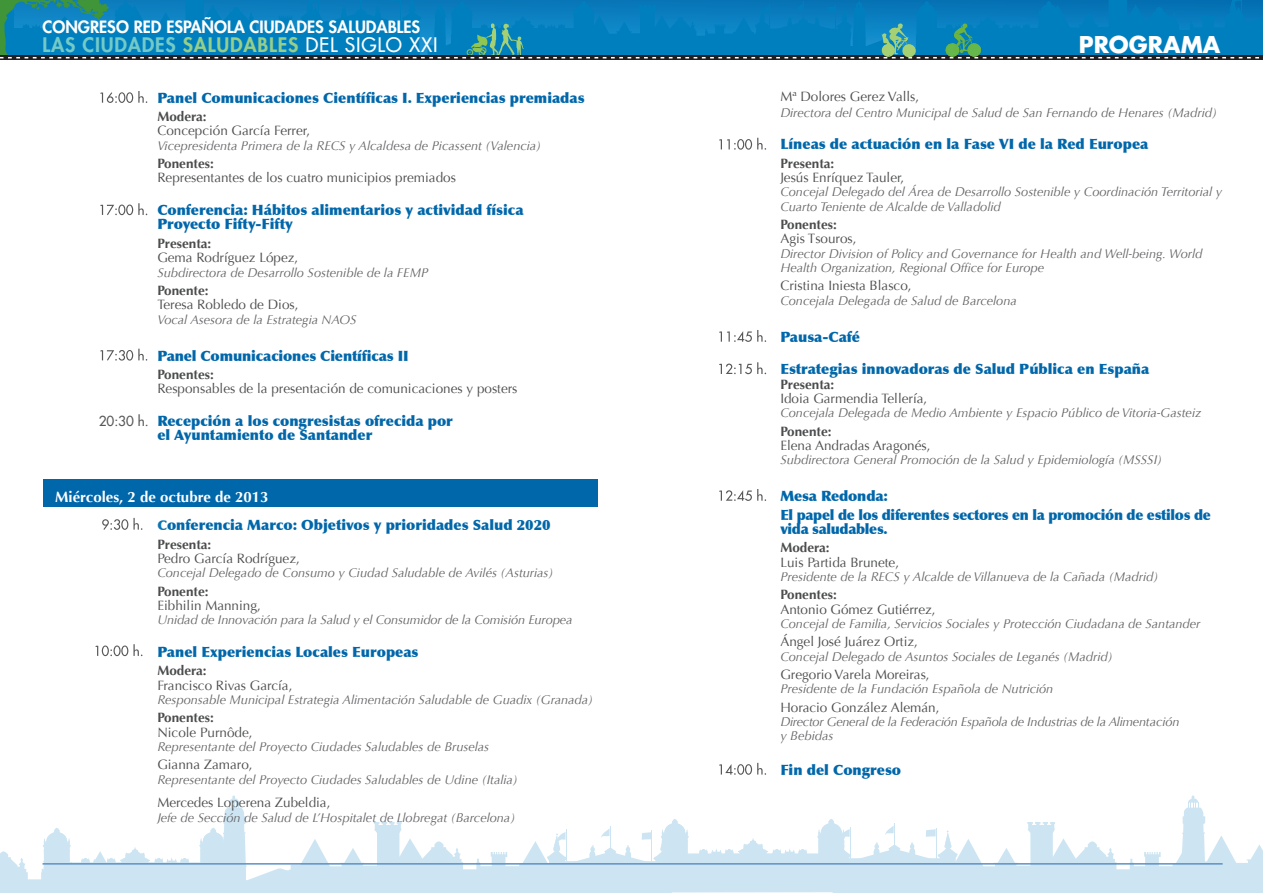
<style>
.page{position:relative;width:1263px;height:893px;background:#fff}
.page>*{position:absolute;margin:0;border:0;box-sizing:border-box;transform-origin:0 0}
.t1{font:700 22.5px "Futura Std";color:#fff}
.t2{font:800 19.5px "Futura Std";letter-spacing:.04em;color:#73cac7}
.t3{font:800 16.5px "Futura Std";color:#fff}
.t4{font:700 15px "Optima";color:#fff}
.t5{font:900 14.25px "Optima";color:#0067aa}
.t6{font:900 14.25px/14.2px "Optima";letter-spacing:-.02em;color:#0067aa}
.t7{font:13.5px "Optima";color:#4b4c4d}
.t8{font:700 13.5px "Optima";color:#4b4c4d}
.t9{font:500 13.5px "Futura Std";color:#57585a}
.t10{font:italic 12.75px/14.2px "Optima";color:#636366}
.t11{font:italic 12.75px "Optima";letter-spacing:-.02em;color:#636366}
.s1{color:#96ce8a}
.s2{font-weight:500;color:#fff}
.s3{font-size:13.5px;color:#0b76b5}
</style>
<div class="page">
<div style="left:43px;top:480px;width:554px;height:27px;background:#0067aa"></div>
<svg style="left:0;top:795px;width:1263px;height:98px"></svg>
<svg style="left:719px;top:763px;width:47px;height:12px"></svg>
<svg style="left:719px;top:489px;width:47px;height:12px"></svg>
<svg style="left:719px;top:362px;width:47px;height:12px"></svg>
<svg style="left:719px;top:330px;width:47px;height:12px"></svg>
<svg style="left:719px;top:138px;width:47px;height:12px"></svg>
<svg style="left:95px;top:644px;width:47px;height:12px"></svg>
<svg style="left:102px;top:518px;width:40px;height:12px"></svg>
<svg style="left:100px;top:349px;width:47px;height:12px"></svg>
<svg style="left:100px;top:203px;width:47px;height:12px"></svg>
<svg style="left:100px;top:91px;width:47px;height:12px"></svg>
<hr style="left:43px;top:863px;width:1179px;height:2px;background:#5c91c6">
<svg style="left:0;top:0;width:1263px;height:60px;background:#0c7ab0"></svg>
<p class="t3" style="left:43px;top:17px;width:379px">CONGRESO RED ESPAÑOLA CIUDADES SALUDABLES</p>
<p class="t2" style="left:43px;top:33px;width:396px">LAS CIUDADES <span class="s1">SALUDABLES</span> <span class="s2">DEL SIGLO XXI</span></p>
<p class="t1" style="left:1079px;top:29px;width:143px">PROGRAMA</p>
<p class="t9" style="left:99px;top:413px;width:51px">20:30 h.</p>
<p class="t5" style="left:157px;top:89px;width:429px">Panel Comunicaciones Científicas I. Experiencias premiadas</p>
<p class="t8" style="left:157px;top:109px;width:51px">Modera:</p>
<p class="t7" style="left:157px;top:123px;width:154px">Concepción García Ferrer,</p>
<p class="t10" style="left:157px;top:138px;width:385px">Vicepresidenta Primera de la RECS y Alcaldesa de Picassent (Valencia)</p>
<p class="t8" style="left:157px;top:156px;width:58px">Ponentes:</p>
<p class="t7" style="left:157px;top:170px;width:300px">Representantes de los cuatro municipios premiados</p>
<p class="t5" style="left:157px;top:202px;width:368px">Conferencia: Hábitos alimentarios y actividad física</p>
<p class="t5" style="left:157px;top:216px;width:137px">Proyecto Fifty-Fifty</p>
<p class="t8" style="left:157px;top:236px;width:56px">Presenta:</p>
<p class="t7" style="left:157px;top:250px;width:143px">Gema Rodríguez López,</p>
<p class="t10" style="left:157px;top:265px;width:272px">Subdirectora de Desarrollo Sostenible de la FEMP</p>
<p class="t8" style="left:157px;top:283px;width:53px">Ponente:</p>
<p class="t7" style="left:157px;top:297px;width:143px">Teresa Robledo de Dios,</p>
<p class="t10" style="left:157px;top:312px;width:201px">Vocal Asesora de la Estrategia NAOS</p>
<p class="t5" style="left:157px;top:347px;width:253px">Panel Comunicaciones Científicas II</p>
<p class="t8" style="left:157px;top:367px;width:58px">Ponentes:</p>
<p class="t7" style="left:157px;top:381px;width:362px">Responsables de la presentación de comunicaciones y posters</p>
<p class="t5" style="left:157px;top:412px;width:297px">Recepción a los congresistas ofrecida por</p>
<p class="t5" style="left:157px;top:427px;width:216px">el Ayuntamiento de Santander</p>
<p class="t4" style="left:55px;top:488px;width:215px">Miércoles, 2 de octubre de 2013</p>
<p class="t5" style="left:157px;top:516px;width:395px"><span class="s3">C</span>onferencia Marco: Objetivos y prioridades Salud 2020</p>
<p class="t8" style="left:157px;top:536px;width:56px">Presenta:</p>
<p class="t7" style="left:157px;top:550px;width:144px">Pedro García Rodríguez,</p>
<p class="t10" style="left:157px;top:566px;width:398px">Concejal Delegado de Consumo y Ciudad Saludable de Avilés (Asturias)</p>
<p class="t8" style="left:157px;top:583px;width:53px">Ponente:</p>
<p class="t7" style="left:157px;top:597px;width:105px">Eibhilin Manning,</p>
<p class="t10" style="left:157px;top:613px;width:417px">Unidad de Innovación para la Salud y el Consumidor de la Comisión Europea</p>
<p class="t5" style="left:157px;top:643px;width:263px">Panel Experiencias Locales Europeas</p>
<p class="t8" style="left:157px;top:663px;width:51px">Modera:</p>
<p class="t7" style="left:157px;top:677px;width:137px">Francisco Rivas García,</p>
<p class="t10" style="left:157px;top:692px;width:437px">Responsable Municipal Estrategia Alimentación Saludable de Guadix (Granada)</p>
<p class="t8" style="left:157px;top:710px;width:58px">Ponentes:</p>
<p class="t7" style="left:157px;top:724px;width:97px">Nicole Purnôde,</p>
<p class="t10" style="left:157px;top:739px;width:333px">Representante del Proyecto Ciudades Saludables de Bruselas</p>
<p class="t7" style="left:157px;top:757px;width:97px">Gianna Zamaro,</p>
<p class="t10" style="left:157px;top:772px;width:362px">Representante del Proyecto Ciudades Saludables de Udine (Italia)</p>
<p class="t7" style="left:157px;top:795px;width:175px">Mercedes Loperena Zubeldia,</p>
<p class="t10" style="left:157px;top:811px;width:359px">Jefe de Sección de Salud de L’Hospitalet de Llobregat (Barcelona)</p>
<p class="t7" style="left:780px;top:89px;width:140px">Mª Dolores Gerez Valls,</p>
<p class="t10" style="left:780px;top:105px;width:438px">Directora del Centro Municipal de Salud de San Fernando de Henares (Madrid)</p>
<p class="t5" style="left:780px;top:136px;width:370px">Líneas de actuación en la Fase VI de la Red Europea</p>
<p class="t8" style="left:780px;top:155px;width:56px">Presenta:</p>
<p class="t7" style="left:780px;top:170px;width:126px">Jesús Enríquez Tauler,</p>
<p class="t10" style="left:780px;top:185px;width:443px">Concejal Delegado del Área de Desarrollo Sostenible y Coordinación Territorial y<br>Cuarto Teniente de Alcalde de Valladolid</p>
<p class="t8" style="left:780px;top:217px;width:58px">Ponentes:</p>
<p class="t7" style="left:780px;top:231px;width:78px">Agis Tsouros,</p>
<p class="t10" style="left:780px;top:246px;width:424px">Director Division of Policy and Governance for Health and Well-being. World<br>Health Organization, Regional Office for Europe</p>
<p class="t7" style="left:780px;top:278px;width:133px">Cristina Iniesta Blasco,</p>
<p class="t10" style="left:780px;top:293px;width:238px">Concejala Delegada de Salud de Barcelona</p>
<p class="t5" style="left:780px;top:328px;width:81px">Pausa-Café</p>
<p class="t5" style="left:780px;top:361px;width:370px">Estrategias innovadoras de Salud Pública en España</p>
<p class="t8" style="left:780px;top:376px;width:56px">Presenta:</p>
<p class="t7" style="left:780px;top:390px;width:148px">Idoia Garmendia Tellería,</p>
<p class="t10" style="left:780px;top:406px;width:423px">Concejala Delegada de Medio Ambiente y Espacio Público de Vitoria-Gasteiz</p>
<p class="t8" style="left:780px;top:423px;width:53px">Ponente:</p>
<p class="t7" style="left:780px;top:437px;width:152px">Elena Andradas Aragonés,</p>
<p class="t10" style="left:780px;top:453px;width:383px">Subdirectora General Promoción de la Salud y Epidemiología (MSSSI)</p>
<p class="t5" style="left:780px;top:487px;width:109px">Mesa Redonda:</p>
<p class="t6" style="left:780px;top:507px;width:432px">El papel de los diferentes sectores en la promoción de estilos de vida saludables.</p>
<p class="t8" style="left:780px;top:540px;width:51px">Modera:</p>
<p class="t7" style="left:780px;top:554px;width:120px">Luis Partida Brunete,</p>
<p class="t10" style="left:780px;top:570px;width:380px">Presidente de la RECS y Alcalde de Villanueva de la Cañada (Madrid)</p>
<p class="t8" style="left:780px;top:587px;width:58px">Ponentes:</p>
<p class="t7" style="left:780px;top:601px;width:157px">Antonio Gómez Gutiérrez,</p>
<p class="t10" style="left:780px;top:617px;width:422px">Concejal de Familia, Servicios Sociales y Protección Ciudadana de Santander</p>
<p class="t7" style="left:780px;top:634px;width:139px">Ángel José Juárez Ortiz,</p>
<p class="t10" style="left:780px;top:649px;width:334px">Concejal Delegado de Asuntos Sociales de Leganés (Madrid)</p>
<p class="t7" style="left:780px;top:667px;width:151px">Gregorio Varela Moreiras,</p>
<p class="t10" style="left:780px;top:682px;width:275px">Presidente de la Fundación Española de Nutrición</p>
<p class="t7" style="left:780px;top:699px;width:161px">Horacio González Alemán,</p>
<p class="t11" style="left:780px;top:714px;width:401px">Director General de la Federación Española de Industrias de la Alimentación</p>
<p class="t10" style="left:780px;top:729px;width:55px">y Bebidas</p>
<p class="t5" style="left:780px;top:761px;width:122px">Fin del Congreso</p>
</div>
